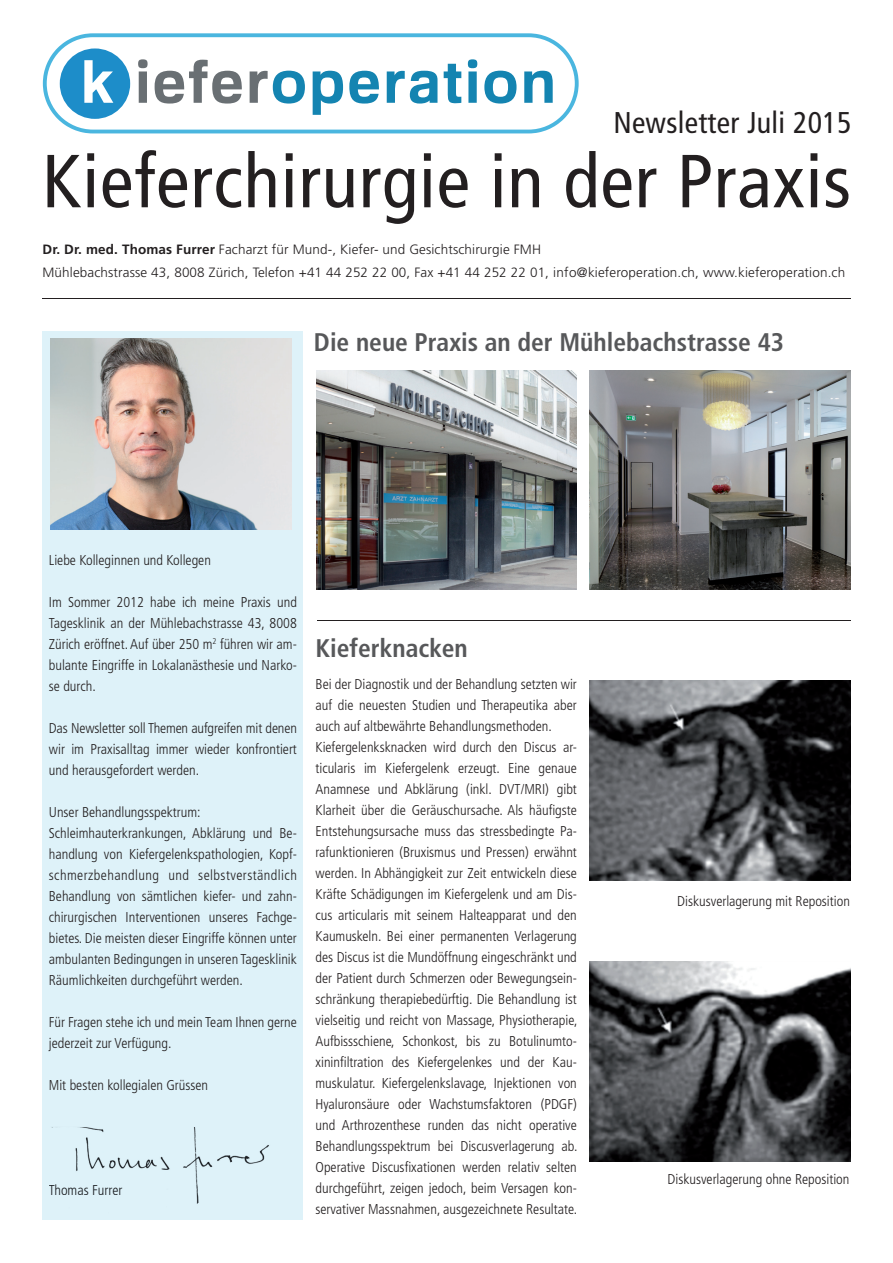
<style>
.page{position:relative;width:893px;height:1263px;background:#fff}
.page>*{position:absolute;margin:0;border:0;box-sizing:border-box;transform-origin:0 0}
.t1{font:condensed 75px "Frutiger";letter-spacing:.015em;color:#231f20}
.t2{font:condensed 30px "Frutiger";letter-spacing:.01em;color:#231f20}
.t3{font:700 condensed 25.5px "Frutiger";color:#57585a}
.t4{font:300 condensed 14.25px/21px "Frutiger";color:#231f20}
.t5{font:300 condensed 14.25px "Frutiger";color:#191c20}
.t6{font:300 13.5px/22.5px "Frutiger";letter-spacing:.01em;color:#231f20}
.s1{font-weight:700}
</style>
<div class="page">
<div style="left:42px;top:331px;width:261px;height:889px;background:#def2f9"></div>
<img style="left:51px;top:338px;width:241px;height:192px">
<img style="left:51px;top:1127px;width:218px;height:77px">
<img style="left:51px;top:1184px;width:71px;height:11px">
<img style="left:42px;top:80px;width:493px;height:54px">
<img style="left:43px;top:33px;width:536px;height:100px">
<img style="left:47px;top:37px;width:528px;height:93px;border-radius:46px">
<div style="left:60px;top:48px;width:70px;height:71px;background:#1d8dc9;border-radius:50%"></div>
<img style="left:84px;top:59px;width:469px;height:56px">
<hr style="left:42px;top:298px;width:808px;height:1px;background:#231f20">
<img style="left:316px;top:370px;width:261px;height:219px">
<img style="left:590px;top:370px;width:260px;height:219px">
<hr style="left:317px;top:620px;width:533px;height:1px;background:#231f20">
<img style="left:589px;top:680px;width:261px;height:200px">
<img style="left:590px;top:961px;width:260px;height:200px">
<h2 class="t2" style="left:613px;top:110px;width:240px">Newsletter Juli 2015</h2>
<h1 class="t1" style="left:42px;top:151px;width:810px">Kieferchirurgie in der Praxis</h1>
<p class="t6" style="left:42px;top:239px;width:804px"><span class="s1">Dr. Dr. med. Thomas Furrer</span> Facharzt für Mund-, Kiefer- und Gesichtschirurgie FMH<br>Mühlebachstrasse 43, 8008 Zürich, Telefon +41 44 252 22 00, Fax +41 44 252 22 01, info@kieferoperation.ch, www.kieferoperation.ch</p>
<h3 class="t3" style="left:314px;top:331px;width:472px">Die neue Praxis an der Mühlebachstrasse 43</h3>
<p class="t4" style="left:49px;top:550px;width:164px">Liebe Kolleginnen und Kollegen</p>
<p class="t4" style="left:49px;top:592px;width:250px;text-align:justify">Im Sommer 2012 habe ich meine Praxis und Tagesklinik an der Mühlebachstrasse 43, 8008<br>Zürich eröffnet. Auf über 250 m<sup>2</sup> führen wir am&shy;bulante Eingriffe in Lokalanästhesie und Narko&shy;se durch.</p>
<p class="t4" style="left:49px;top:718px;width:250px;text-align:justify">Das Newsletter soll Themen aufgreifen mit denen wir im Praxisalltag immer wieder konfrontiert und herausgefordert werden.</p>
<p class="t4" style="left:49px;top:802px;width:250px">Unser Behandlungsspektrum:<br>Schleimhauterkrankungen, Abklärung und Be&shy;handlung von Kiefergelenkspathologien, Kopf&shy;schmerzbehandlung und selbstverständlich Behandlung von sämtlichen kiefer- und zahn&shy;chirurgischen Interventionen unseres Fachge&shy;bietes. Die meisten dieser Eingriffe können unter ambulanten Bedingungen in unseren Tagesklinik Räumlichkeiten durchgeführt werden.</p>
<p class="t4" style="left:49px;top:1012px;width:250px">Für Fragen stehe ich und mein Team Ihnen gerne jederzeit zur Verfügung.</p>
<p class="t4" style="left:49px;top:1075px;width:161px">Mit besten kollegialen Grüssen</p>
<p class="t5" style="left:49px;top:1184px;width:75px">Thomas Furrer</p>
<h3 class="t3" style="left:315px;top:638px;width:154px">Kieferknacken</h3>
<p class="t4" style="left:315px;top:674px;width:263px">Bei der Diagnostik und der Behandlung setzten wir auf die neuesten Studien und Therapeutika aber auch auf altbewährte Behandlungsmethoden.<br>Kiefergelenksknacken wird durch den Discus ar&shy;ticularis im Kiefergelenk erzeugt. Eine genaue Anamnese und Abklärung (inkl. DVT/MRI) gibt Klarheit über die Geräuschursache. Als häufigste Entstehungsursache muss das stressbedingte Pa&shy;rafunktionieren (Bruxismus und Pressen) erwähnt werden. In Abhängigkeit zur Zeit entwickeln diese Kräfte Schädigungen im Kiefergelenk und am Dis&shy;cus articularis mit seinem Halteapparat und den Kaumuskeln. Bei einer permanenten Verlagerung des Discus ist die Mundöffnung eingeschränkt und der Patient durch Schmerzen oder Bewegungsein&shy;schränkung therapiebedürftig. Die Behandlung ist vielseitig und reicht von Massage, Physiotherapie, Aufbissschiene, Schonkost, bis zu Botulinumto&shy;xininfiltration des Kiefergelenkes und der Kau&shy;muskulatur. Kiefergelenkslavage, Injektionen von Hyaluronsäure oder Wachstumsfaktoren (PDGF) und Arthrozenthese runden das nicht operative Behandlungsspektrum bei Discusverlagerung ab.<br>Operative Discusfixationen werden relativ selten durchgeführt, zeigen jedoch, beim Versagen kon&shy;servativer Massnahmen, ausgezeichnete Resultate.</p>
<p class="t4" style="left:677px;top:892px;width:174px">Diskusverlagerung mit Reposition</p>
<p class="t4" style="left:667px;top:1170px;width:183px">Diskusverlagerung ohne Reposition</p>
</div>
